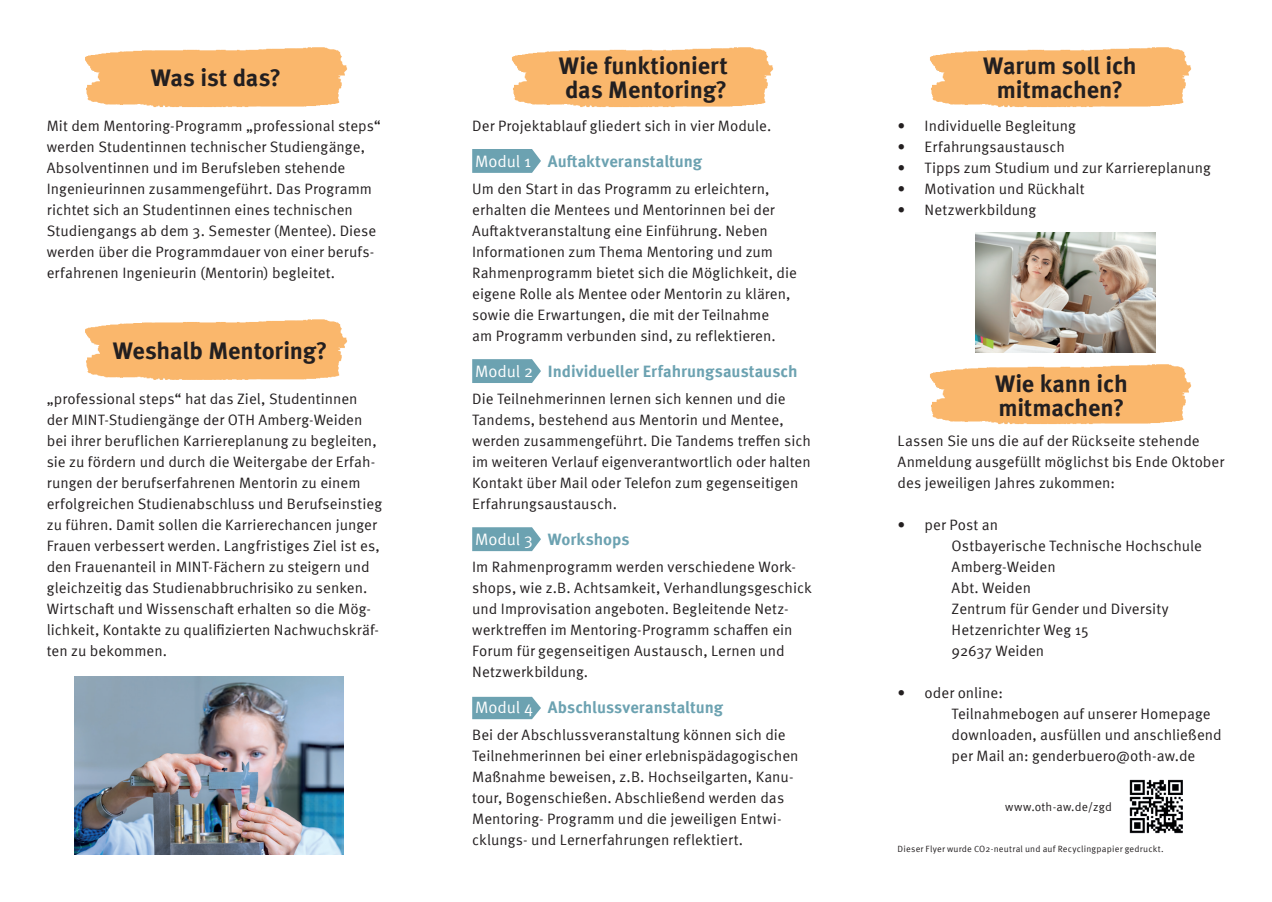
<style>
.page{position:relative;width:1272px;height:902px;background:#fff}
.page>*{position:absolute;margin:0;border:0;box-sizing:border-box;transform-origin:0 0}
.t1{font:700 24px/24px "Meta OT";letter-spacing:-.01em;color:#231f20}
.t2{font:700 16.5px "Meta OT";color:#6ca2b1}
.t3{font:16.5px "Meta OT";color:#fff}
.t4{font:15px/21px "Meta OT";color:#231f20}
.t5{font:12px "Meta OT";letter-spacing:.015em;color:#231f20}
.t6{font:9px "Meta OT";letter-spacing:.025em;color:#231f20}
.s1{font-weight:400;color:#fff}
</style>
<div class="page">
<img style="left:85px;top:47px;width:262px;height:61px">
<img style="left:85px;top:319px;width:262px;height:61px">
<img style="left:512px;top:47px;width:262px;height:61px">
<svg style="left:472px;top:149px;width:69px;height:24px;background:#76a8b6"></svg>
<svg style="left:472px;top:359px;width:69px;height:24px;background:#76a8b6"></svg>
<svg style="left:472px;top:527px;width:69px;height:24px;background:#77a9b7"></svg>
<svg style="left:472px;top:696px;width:69px;height:23px;background:#7aabb8"></svg>
<img style="left:930px;top:47px;width:262px;height:61px">
<img style="left:930px;top:364px;width:262px;height:61px">
<img style="left:1129px;top:779px;width:54px;height:55px">
<img style="left:75px;top:676px;width:268px;height:178px">
<img style="left:975px;top:233px;width:180px;height:120px">
<h1 class="t1" style="left:151px;top:66px;width:132px">Was ist das?</h1>
<p class="t4" style="left:47px;top:115px;width:335px">Mit dem Mentoring-Programm „professional steps“ werden Studentinnen technischer Studiengänge, Absolventinnen und im Berufsleben stehende Ingenieurinnen zusammengeführt. Das Programm richtet sich an Studentinnen eines technischen Studiengangs ab dem 3. Semester (Mentee). Diese werden über die Programmdauer von einer berufs&shy;erfahrenen Ingenieurin (Mentorin) begleitet.</p>
<h1 class="t1" style="left:113px;top:339px;width:216px">Weshalb Mentoring?</h1>
<p class="t4" style="left:47px;top:388px;width:337px">„professional steps“ hat das Ziel, Studentinnen der MINT-Studiengänge der OTH Amberg-Weiden bei ihrer beruflichen Karriereplanung zu begleiten, sie zu fördern und durch die Weitergabe der Erfah&shy;rungen der berufserfahrenen Mentorin zu einem erfolgreichen Studienabschluss und Berufseinstieg zu führen. Damit sollen die Karrierechancen junger Frauen verbessert werden. Langfristiges Ziel ist es, den Frauenanteil in MINT-Fächern zu steigern und gleichzeitig das Studienabbruchrisiko zu senken.<br>Wirtschaft und Wissenschaft erhalten so die Mög&shy;lichkeit, Kontakte zu qualifizierten Nachwuchskräf&shy;ten zu bekommen.</p>
<h1 class="t1" style="left:559px;top:53px;width:170px">Wie funktioniert das Mentoring?</h1>
<p class="t4" style="left:472px;top:115px;width:301px">Der Projektablauf gliedert sich in vier Module.</p>
<p class="t2" style="left:548px;top:150px;width:156px">Auftaktveranstaltung</p>
<p class="t4" style="left:472px;top:178px;width:326px">Um den Start in das Programm zu erleichtern, erhalten die Mentees und Mentorinnen bei der Auftaktveranstaltung eine Einführung. Neben Informationen zum Thema Mentoring und zum Rahmenprogramm bietet sich die Möglichkeit, die eigene Rolle als Mentee oder Mentorin zu klären, sowie die Erwartungen, die mit der Teilnahme<br>am Programm verbunden sind, zu reflektieren.</p>
<p class="t2" style="left:548px;top:360px;width:251px">Individueller Erfahrungsaustausch</p>
<p class="t3" style="left:475px;top:151px;width:58px">Modul 1</p>
<p class="t3" style="left:475px;top:361px;width:60px">Modul 2</p>
<p class="t4" style="left:472px;top:388px;width:340px">Die Teilnehmerinnen lernen sich kennen und die Tandems, bestehend aus Mentorin und Mentee, werden zusammengeführt. Die Tandems treffen sich im weiteren Verlauf eigenverantwortlich oder halten Kontakt über Mail oder Telefon zum gegenseitigen Erfahrungsaustausch.</p>
<p class="t2" style="left:548px;top:528px;width:83px">Workshops</p>
<p class="t4" style="left:472px;top:556px;width:341px">Im Rahmenprogramm werden verschiedene Work&shy;shops, wie z.B. Achtsamkeit, Verhandlungsgeschick und Improvisation angeboten. Begleitende Netz&shy;werktreffen im Mentoring-Programm schaffen ein Forum für gegenseitigen Austausch, Lernen und Netzwerkbildung.</p>
<p class="t2" style="left:475px;top:696px;width:250px"><span class="s1">Modul 4</span> Abschlussveranstaltung</p>
<p class="t4" style="left:472px;top:724px;width:328px">Bei der Abschlussveranstaltung können sich die Teilnehmerinnen bei einer erlebnispädagogischen Maßnahme beweisen, z.B. Hochseilgarten, Kanu&shy;tour, Bogenschießen. Abschließend werden das Mentoring- Programm und die jeweiligen Entwi&shy;cklungs- und Lernerfahrungen reflektiert.</p>
<p class="t3" style="left:475px;top:529px;width:59px">Modul 3</p>
<h1 class="t1" style="left:983px;top:53px;width:155px;text-align:center">Warum soll ich mitmachen?</h1>
<p class="t4" style="left:897px;top:115px;width:180px">• Individuelle Begleitung</p>
<p class="t4" style="left:897px;top:136px;width:169px">• Erfahrungsaustausch</p>
<p class="t4" style="left:897px;top:157px;width:314px">• Tipps zum Studium und zur Karriereplanung</p>
<p class="t4" style="left:897px;top:178px;width:188px">• Motivation und Rückhalt</p>
<p class="t4" style="left:897px;top:199px;width:140px">• Netzwerkbildung</p>
<h1 class="t1" style="left:995px;top:372px;width:134px">Wie kann ich mitmachen?</h1>
<p class="t4" style="left:897px;top:430px;width:328px">Lassen Sie uns die auf der Rückseite stehende<br>Anmeldung ausgefüllt möglichst bis Ende Oktober des jeweiligen Jahres zukommen:</p>
<p class="t4" style="left:951px;top:514px;width:252px;text-indent:-54px">• per Post an<br>Ostbayerische Technische Hochschule<br>Amberg-Weiden<br>Abt. Weiden<br>Zentrum für Gender und Diversity<br>Hetzenrichter Weg 15<br>92637 Weiden</p>
<p class="t4" style="left:951px;top:682px;width:271px;text-indent:-54px">• oder online:<br>Teilnahmebogen auf unserer Homepage downloaden, ausfüllen und anschließend per Mail an: genderbuero@oth-aw.de</p>
<p class="t5" style="left:1005px;top:799px;width:108px">www.oth-aw.de/zgd</p>
<p class="t6" style="left:897px;top:843px;width:267px">Dieser Flyer wurde CO2-neutral und auf Recyclingpapier gedruckt.</p>
</div>
